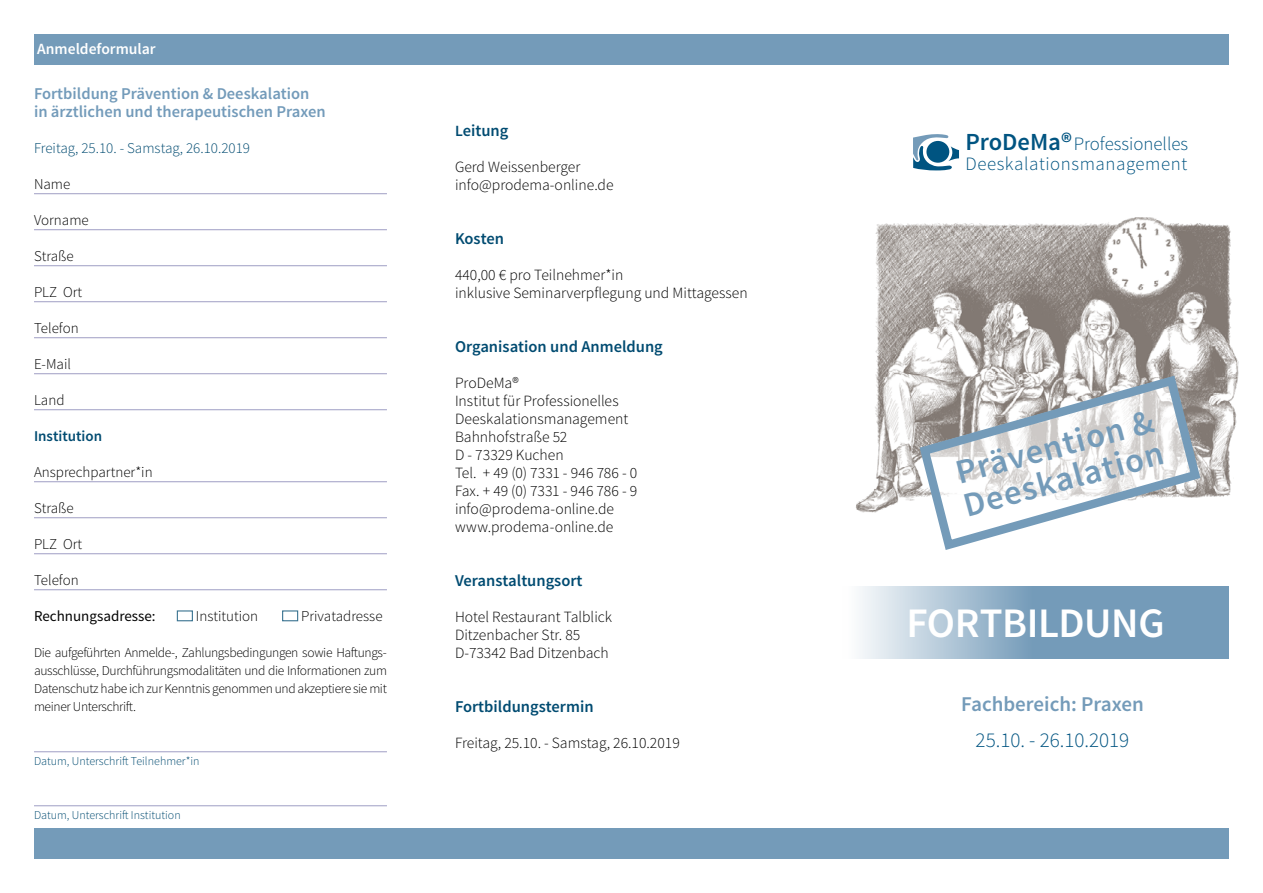
<style>
.page{position:relative;width:1263px;height:893px;background:#fff}
.page>*{position:absolute;margin:0;border:0;box-sizing:border-box;transform-origin:0 0}
.t1{font:600 42px "Source Sans Pro";letter-spacing:-.01em;color:#fff}
.t2{font:600 34.5px/33.6px "Source Sans Pro";color:#749bb9}
.t3{font:600 21px "Source Sans Pro";color:#749bb9}
.Flyer_Titeltext{font:300 21px "Source Sans Pro";color:#005481}
.Titelseite{font:300 18.9px "Source Sans Pro";color:#005481}
.Titelseite-2{font:300 18.9px "Source Sans Pro";letter-spacing:.03em;color:#005481}
.Headline_1{font:600 16.5px "Source Sans Pro";color:#004b71}
.Headline_1-2{font:600 16.5px/18px "Source Sans Pro";color:#739bba}
.Fliestext{font:300 15.6px "Source Sans Pro";color:#000}
.Headline_1-3{font:300 15.6px "Source Sans Pro";color:#000}
.Aufzählung{font:600 15.6px "Source Sans Pro";color:#fff}
.Anmeldeformat{font:300 15px "Source Sans Pro";color:#000}
.t4{font:300 15px "Source Sans Pro";color:#004b71}
.t5{font:15px "Source Sans Pro";color:#000}
.Headline_1-4{font:600 15px "Source Sans Pro";color:#004b71}
.t6{font:300 13.5px/18px "Source Sans Pro";letter-spacing:-.025em;color:#000;text-align:justify}
.t7{font:300 12px "Source Sans Pro";color:#004b71}
.s1{font-size:15.6px}
.s2{font-weight:600;font-size:24.6px}
</style>
<div class="page">
<div style="left:34px;top:828px;width:1195px;height:31px;background:#749bb9"></div>
<div style="left:34px;top:34px;width:1195px;height:31px;background:#749bb9"></div>
<svg style="left:860px;top:586px;width:369px;height:72px;background:#92b0c8"></svg>
<hr style="left:34px;top:193px;width:353px;height:1px;background:#9f9ec4">
<hr style="left:34px;top:229px;width:353px;height:1px;background:#9f9ec4">
<hr style="left:34px;top:265px;width:353px;height:1px;background:#9f9ec4">
<hr style="left:34px;top:301px;width:353px;height:1px;background:#9f9ec4">
<hr style="left:34px;top:337px;width:353px;height:1px;background:#9f9ec4">
<hr style="left:34px;top:373px;width:353px;height:1px;background:#9f9ec4">
<hr style="left:34px;top:409px;width:353px;height:1px;background:#9f9ec4">
<hr style="left:34px;top:481px;width:353px;height:1px;background:#9f9ec4">
<hr style="left:34px;top:517px;width:353px;height:1px;background:#9f9ec4">
<hr style="left:34px;top:553px;width:353px;height:1px;background:#9f9ec4">
<hr style="left:34px;top:589px;width:353px;height:1px;background:#9f9ec4">
<hr style="left:34px;top:751px;width:353px;height:1px;background:#9f9ec4">
<hr style="left:34px;top:805px;width:353px;height:1px;background:#9f9ec4">
<img style="left:856px;top:217px;width:383px;height:296px">
<svg style="left:914px;top:370px;width:291px;height:180px"></svg>
<svg style="left:913px;top:134px;width:46px;height:36px"></svg>
<p class="Aufzählung" style="left:37px;top:39px;width:120px">Anmeldeformular</p>
<p class="Headline_1-2" style="left:34px;top:85px;width:293px">Fortbildung Prävention &amp; Deeskalation in ärztlichen und therapeutischen Praxen</p>
<p class="t4" style="left:34px;top:139px;width:218px">Freitag, 25.10. - Samstag, 26.10.2019</p>
<p class="Anmeldeformat" style="left:34px;top:175px;width:38px">Name</p>
<p class="Anmeldeformat" style="left:34px;top:211px;width:56px">Vorname</p>
<p class="Anmeldeformat" style="left:34px;top:247px;width:41px">Straße</p>
<p class="Anmeldeformat" style="left:34px;top:283px;width:50px">PLZ Ort</p>
<p class="Anmeldeformat" style="left:34px;top:319px;width:46px">Telefon</p>
<p class="Anmeldeformat" style="left:34px;top:355px;width:39px">E-Mail</p>
<p class="Anmeldeformat" style="left:34px;top:391px;width:32px">Land</p>
<p class="Headline_1-4" style="left:34px;top:427px;width:70px">Institution</p>
<p class="Anmeldeformat" style="left:34px;top:463px;width:120px">Ansprechpartner*in</p>
<p class="Anmeldeformat" style="left:34px;top:499px;width:41px">Straße</p>
<p class="Anmeldeformat" style="left:34px;top:535px;width:50px">PLZ Ort</p>
<p class="Anmeldeformat" style="left:34px;top:571px;width:46px">Telefon</p>
<p class="t5" style="left:34px;top:607px;width:123px">Rechnungsadresse:</p>
<p class="Anmeldeformat" style="left:196px;top:607px;width:64px">Institution</p>
<p class="Anmeldeformat" style="left:301px;top:607px;width:83px">Privatadresse</p>
<p class="t6" style="left:34px;top:644px;width:354px">Die aufgeführten Anmelde-, Zahlungsbedingungen sowie Haftungs&shy;ausschlüsse, Durchführungsmodalitäten und die Informationen zum Datenschutz habe ich zur Kenntnis genommen und akzeptiere sie mit meiner Unterschrift.</p>
<p class="t7" style="left:34px;top:754px;width:167px">Datum, Unterschrift Teilnehmer*in</p>
<p class="t7" style="left:34px;top:808px;width:148px">Datum, Unterschrift Institution</p>
<p class="Headline_1" style="left:455px;top:120px;width:55px"><span class="s1">L</span>eitung</p>
<p class="Fliestext" style="left:455px;top:157px;width:127px">Gerd Weissenberger</p>
<p class="Fliestext" style="left:455px;top:175px;width:160px">info@prodema-online.de</p>
<p class="Headline_1" style="left:455px;top:228px;width:51px">Kosten</p>
<p class="Headline_1-3" style="left:455px;top:265px;width:170px">440,00 € pro Teilnehmer*in</p>
<p class="Fliestext" style="left:455px;top:283px;width:294px">inklusive Seminarverpflegung und Mittagessen</p>
<p class="Headline_1" style="left:455px;top:336px;width:209px">Organisation und Anmeldung</p>
<p class="Fliestext" style="left:455px;top:373px;width:65px">ProDeMa®</p>
<p class="Fliestext" style="left:455px;top:391px;width:165px">Institut für Professionelles</p>
<p class="Fliestext" style="left:455px;top:409px;width:175px">Deeskalationsmanagement</p>
<p class="Fliestext" style="left:455px;top:427px;width:114px">Bahnhofstraße 52</p>
<p class="Fliestext" style="left:455px;top:445px;width:110px">D - 73329 Kuchen</p>
<p class="Fliestext" style="left:455px;top:463px;width:184px">Tel. + 49 (0) 7331 - 946 786 - 0</p>
<p class="Fliestext" style="left:455px;top:481px;width:184px">Fax. + 49 (0) 7331 - 946 786 - 9</p>
<p class="Fliestext" style="left:455px;top:499px;width:161px">info@prodema-online.de</p>
<p class="Fliestext" style="left:455px;top:517px;width:160px">www.prodema-online.de</p>
<p class="Headline_1" style="left:455px;top:570px;width:129px">Veranstaltungsort</p>
<p class="Fliestext" style="left:455px;top:607px;width:159px">Hotel Restaurant Talblick</p>
<p class="Fliestext" style="left:455px;top:625px;width:127px">Ditzenbacher Str. 85</p>
<p class="Fliestext" style="left:455px;top:643px;width:155px">D-73342 Bad Ditzenbach</p>
<p class="Headline_1" style="left:455px;top:696px;width:140px">Fortbildungstermin</p>
<p class="Fliestext" style="left:455px;top:733px;width:226px">Freitag, 25.10. - Samstag, 26.10.2019</p>
<p class="Titelseite" style="left:965px;top:133px;width:224px"><span class="s2">ProDeMa®</span>Professionelles</p>
<p class="Titelseite-2" style="left:965px;top:153px;width:223px">Deeskalationsmanagement</p>
<p class="t2" style="left:951px;top:458px;width:207px;rotate:-15deg">Prävention &amp;<br>Deeskalation</p>
<h1 class="t1" style="left:906px;top:596px;width:260px">FORTBILDUNG</h1>
<p class="t3" style="left:961px;top:690px;width:184px">Fachbereich: Praxen</p>
<p class="Flyer_Titeltext" style="left:975px;top:727px;width:155px">25.10. - 26.10.2019</p>
</div>
